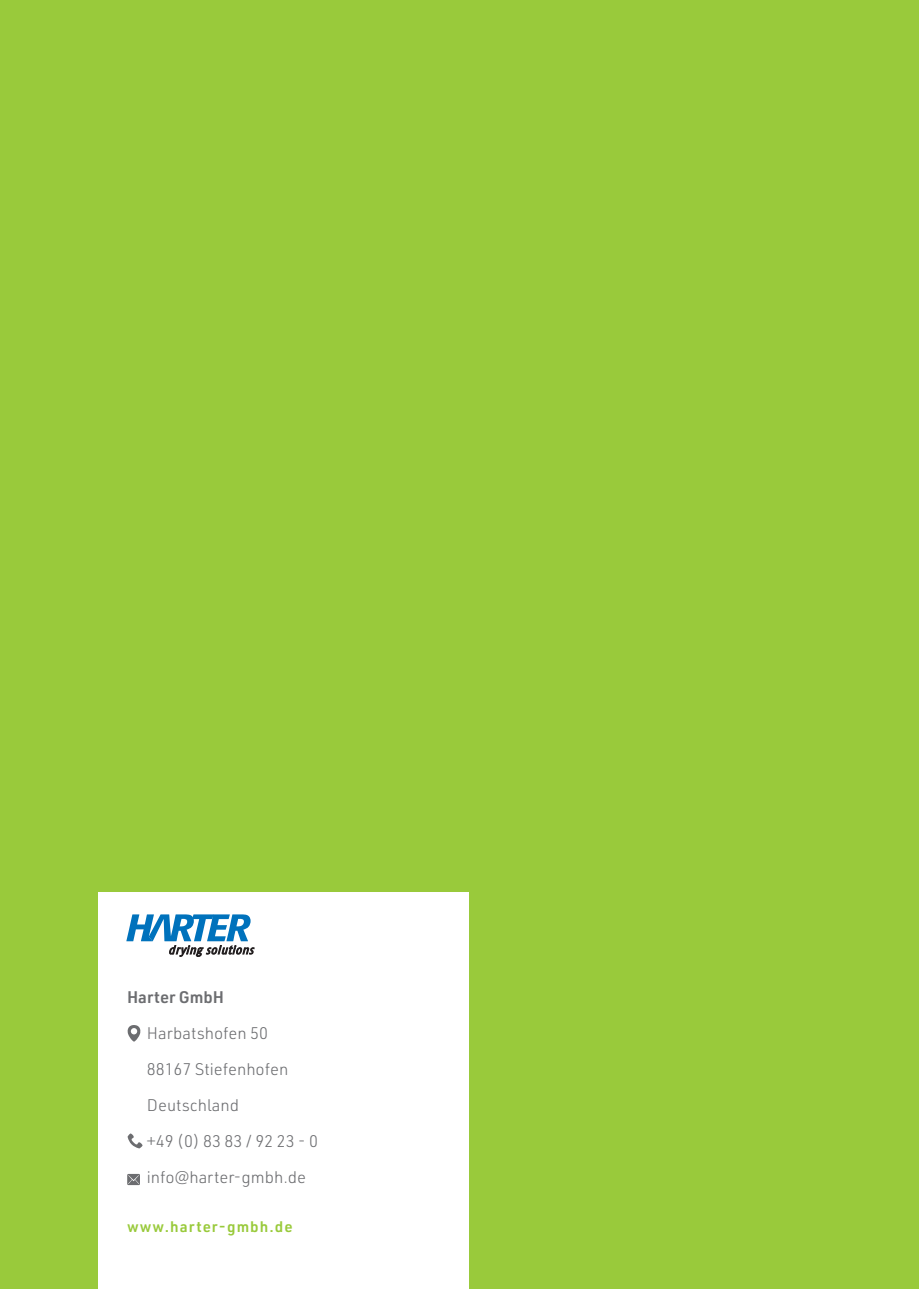
<style>
.page{position:relative;width:919px;height:1289px;background:#fff}
.page>*{position:absolute;margin:0;border:0;box-sizing:border-box;transform-origin:0 0}
.t1{font:300 16.5px/36px "URWDIN";color:#6c6d70}
.t2{font:600 16.5px "URWDIN";color:#6c6d70}
.t3{font:600 15px "URWDIN";letter-spacing:.07em;color:#99ca3b}
</style>
<div class="page">
<div style="left:0;top:0;width:918px;height:1288px;background:#99ca3b"></div>
<div style="left:98px;top:892px;width:370px;height:396px;background:#fff"></div>
<svg style="left:126px;top:914px;width:128px;height:42px"></svg>
<svg style="left:127px;top:1025px;width:14px;height:16px"></svg>
<svg style="left:128px;top:1133px;width:14px;height:15px"></svg>
<svg style="left:127px;top:1173px;width:13px;height:12px"></svg>
<p class="t2" style="left:127px;top:985px;width:98px">Harter GmbH</p>
<p class="t1" style="left:147px;top:1014px;width:173px">Harbatshofen 50<br>88167 Stiefenhofen<br>Deutschland<br>+49 (0) 83 83 / 92 23 - 0 info@harter-gmbh.de</p>
<p class="t3" style="left:127px;top:1215px;width:167px">www.harter-gmbh.de</p>
</div>
